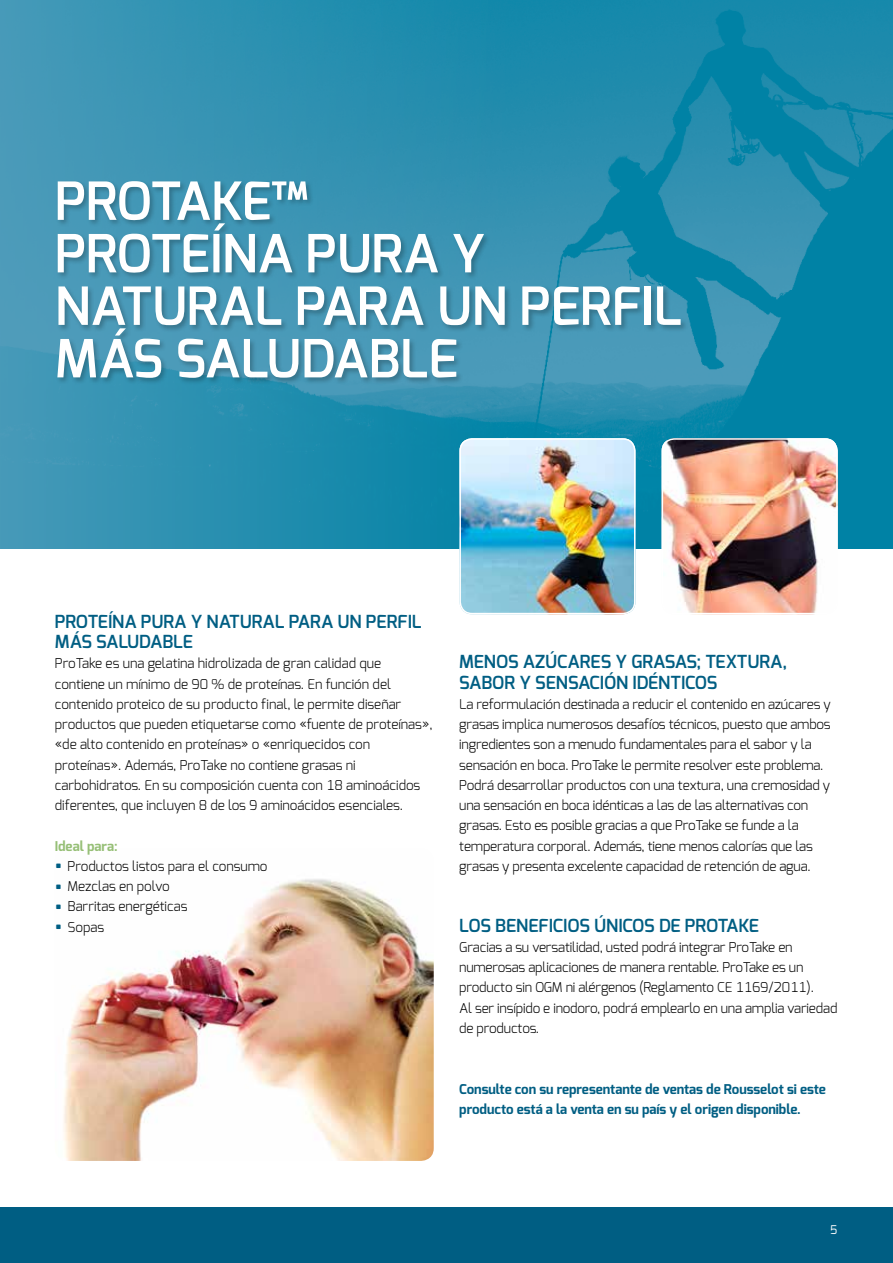
<style>
.page{position:relative;width:893px;height:1263px;background:#fff}
.page>*{position:absolute;margin:0;border:0;box-sizing:border-box;transform-origin:0 0}
.t1{font:600 52.5px/52.5px "Exo";letter-spacing:-.005em;color:#fff}
.t2{font:600 18px/20.2px "Exo";letter-spacing:-.005em;color:#005e83}
.t3{font:300 13.5px/20.2px "Exo";letter-spacing:-.015em;color:#000}
.t4{font:700 13.5px/20.2px "Exo";letter-spacing:-.005em;color:#005e83}
.t5{font:700 13.5px "Exo";color:#96bf76}
.t6{font:12px "Exo";color:#fff}
.s1{font-weight:700;font-size:24px;color:#005e83}
</style>
<div class="page">
<div style="left:0;top:1208px;width:893px;height:55px;background:#005e83"></div>
<img style="left:63px;top:879px;width:371px;height:282px">
<img style="left:0;top:0;width:893px;height:549px">
<div style="left:56px;top:179px;width:633px;height:206px;background:#000;opacity:.25"></div>
<img style="left:662px;top:438px;width:176px;height:173px">
<div style="left:662px;top:438px;width:176px;height:176px;border:2px solid #fff;border-radius:12px"></div>
<img style="left:459px;top:438px;width:176px;height:176px">
<div style="left:459px;top:438px;width:176px;height:176px;border:2px solid #fff;border-radius:12px"></div>
<h1 class="t1" style="left:55px;top:175px;width:629px">PROTAKE™<br>PROTEÍNA PURA Y<br>NATURAL PARA UN PERFIL<br>MÁS SALUDABLE</h1>
<h2 class="t2" style="left:55px;top:611px;width:368px">PROTEÍNA PURA Y NATURAL PARA UN PERFIL<br>MÁS SALUDABLE</h2>
<p class="t3" style="left:55px;top:653px;width:379px">ProTake es una gelatina hidrolizada de gran calidad que contiene un mínimo de 90 % de proteínas. En función del contenido proteico de su producto final, le permite diseñar productos que pueden etiquetarse como «fuente de proteínas», «de alto contenido en proteínas» o «enriquecidos con proteínas». Además, ProTake no contiene grasas ni carbohidratos. En su composición cuenta con 18 aminoácidos diferentes, que incluyen 8 de los 9 aminoácidos esenciales.</p>
<p class="t5" style="left:55px;top:837px;width:64px">Ideal para:</p>
<p class="t3" style="left:55px;top:856px;width:214px"><span class="s1">•</span> Productos listos para el consumo</p>
<p class="t3" style="left:55px;top:876px;width:116px"><span class="s1">•</span> Mezclas en polvo</p>
<p class="t3" style="left:55px;top:896px;width:134px"><span class="s1">•</span> Barritas energéticas</p>
<p class="t3" style="left:55px;top:916px;width:51px"><span class="s1">•</span> Sopas</p>
<h2 class="t2" style="left:459px;top:652px;width:330px">MENOS AZÚCARES Y GRASAS; TEXTURA,<br>SABOR Y SENSACIÓN IDÉNTICOS</h2>
<p class="t3" style="left:459px;top:694px;width:373px">La reformulación destinada a reducir el contenido en azúcares y grasas implica numerosos desafíos técnicos, puesto que ambos ingredientes son a menudo fundamentales para el sabor y la sensación en boca. ProTake le permite resolver este problema.<br>Podrá desarrollar productos con una textura, una cremosidad y una sensación en boca idénticas a las de las alternativas con grasas. Esto es posible gracias a que ProTake se funde a la temperatura corporal. Además, tiene menos calorías que las grasas y presenta excelente capacidad de retención de agua.</p>
<h2 class="t2" style="left:459px;top:915px;width:301px">LOS BENEFICIOS ÚNICOS DE PROTAKE</h2>
<p class="t3" style="left:459px;top:937px;width:380px">Gracias a su versatilidad, usted podrá integrar ProTake en numerosas aplicaciones de manera rentable. ProTake es un producto sin OGM ni alérgenos (Reglamento CE 1169/2011).<br>Al ser insípido e inodoro, podrá emplearlo en una amplia variedad de productos.</p>
<p class="t4" style="left:459px;top:1079px;width:368px">Consulte con su representante de ventas de Rousselot si este producto está a la venta en su país y el origen disponible.</p>
<p class="t6" style="left:830px;top:1222px;width:9px">5</p>
</div>
